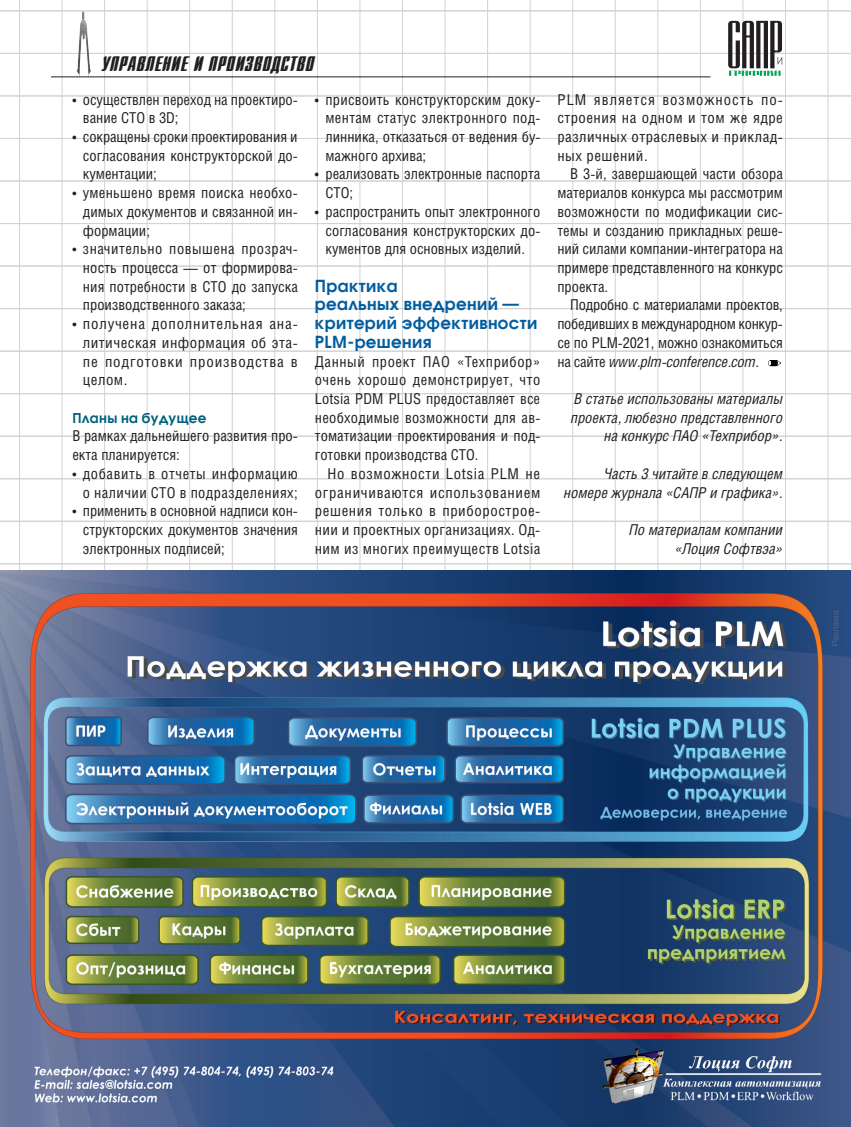
<style>
.page{position:relative;width:851px;height:1127px;background:#fff}
.page>*{position:absolute;margin:0;border:0;box-sizing:border-box;transform-origin:0 0}
.t1{font:21px "Dagger C";letter-spacing:.025em;color:#231f20}
.Subhead_2{font:700 16.5px/18.8px "Avant Garde C";letter-spacing:.025em;color:#005da0}
.Body_bullet{font:15px/18.8px "Helios Cond";color:#231f20;text-align:justify}
.Body_text{font:15px/18.8px "Helios Cond";color:#231f20;text-align:justify}
.Body_undent{font:15px/18.8px "Helios Cond";color:#231f20}
.Body_text-2{font:italic 15px/18.8px "Helios Cond";color:#231f20;text-align:right}
.Body_bullet-2{font:15px/18.8px "Helios Cond";letter-spacing:.035em;color:#231f20;text-align:right}
.Subhead_3{font:700 13.5px "Avant Garde C";letter-spacing:.025em;color:#00627e}
.s1{font-style:italic}
</style>
<div class="page">
<hr style="left:19px;top:0;width:1px;height:1127px;background:#d1d2d4">
<hr style="left:62px;top:0;width:1px;height:1127px;background:#d1d2d4">
<hr style="left:104px;top:0;width:1px;height:1127px;background:#d1d2d4">
<hr style="left:147px;top:0;width:1px;height:1127px;background:#d1d2d4">
<hr style="left:189px;top:0;width:1px;height:1127px;background:#d1d2d4">
<hr style="left:232px;top:0;width:1px;height:1127px;background:#d1d2d4">
<hr style="left:274px;top:0;width:1px;height:1127px;background:#d1d2d4">
<hr style="left:317px;top:0;width:1px;height:1127px;background:#d1d2d4">
<hr style="left:359px;top:0;width:1px;height:1127px;background:#d1d2d4">
<hr style="left:402px;top:0;width:1px;height:1127px;background:#d1d2d4">
<hr style="left:444px;top:0;width:1px;height:1127px;background:#d1d2d4">
<hr style="left:487px;top:0;width:1px;height:1127px;background:#d1d2d4">
<hr style="left:529px;top:0;width:1px;height:1127px;background:#d1d2d4">
<hr style="left:572px;top:0;width:1px;height:1127px;background:#d1d2d4">
<hr style="left:614px;top:0;width:1px;height:1127px;background:#d1d2d4">
<hr style="left:657px;top:0;width:1px;height:1127px;background:#d1d2d4">
<hr style="left:700px;top:0;width:1px;height:1127px;background:#d1d2d4">
<hr style="left:742px;top:0;width:1px;height:1127px;background:#d1d2d4">
<hr style="left:785px;top:0;width:1px;height:1127px;background:#d1d2d4">
<hr style="left:827px;top:0;width:1px;height:1127px;background:#d1d2d4">
<hr style="left:0;top:563px;width:850px;height:1px;background:#d1d2d4">
<hr style="left:0;top:521px;width:850px;height:1px;background:#d1d2d4">
<hr style="left:0;top:478px;width:850px;height:1px;background:#d1d2d4">
<hr style="left:0;top:436px;width:850px;height:1px;background:#d1d2d4">
<hr style="left:0;top:393px;width:850px;height:1px;background:#d1d2d4">
<hr style="left:0;top:351px;width:850px;height:1px;background:#d1d2d4">
<hr style="left:0;top:308px;width:850px;height:1px;background:#d1d2d4">
<hr style="left:0;top:266px;width:850px;height:1px;background:#d1d2d4">
<hr style="left:0;top:223px;width:850px;height:1px;background:#d1d2d4">
<hr style="left:0;top:181px;width:850px;height:1px;background:#d1d2d4">
<hr style="left:0;top:138px;width:850px;height:1px;background:#d1d2d4">
<hr style="left:0;top:96px;width:850px;height:1px;background:#d1d2d4">
<hr style="left:0;top:53px;width:850px;height:1px;background:#d1d2d4">
<hr style="left:0;top:11px;width:850px;height:1px;background:#d1d2d4">
<img style="left:77px;top:12px;width:14px;height:66px">
<svg style="left:728px;top:21px;width:54px;height:55px"></svg>
<hr style="left:51px;top:76px;width:659px;height:1px;background:#231f20">
<svg style="left:768px;top:360px;width:13px;height:6px"></svg>
<img style="left:0;top:571px;width:850px;height:556px">
<h1 class="t1" style="left:102px;top:53px;width:213px">УПРАВЛЕНИЕ И ПРОИЗВОДСТВО</h1>
<p class="Body_bullet" style="left:83px;top:90px;width:216px;text-indent:-11px">• осуществлен переход на проектиро&shy;вание СТО в 3D;</p>
<p class="Body_bullet" style="left:83px;top:127px;width:216px;text-indent:-11px">• сокращены сроки проектирования и согласования конструкторской до&shy;кументации;</p>
<p class="Body_bullet" style="left:83px;top:183px;width:216px;text-indent:-11px">• уменьшено время поиска необхо&shy;димых документов и связанной ин&shy;формации;</p>
<p class="Body_bullet" style="left:83px;top:239px;width:216px;text-indent:-11px">• значительно повышена прозрач&shy;ность процесса — от формирова&shy;ния потребности в СТО до запуска производственного заказа;</p>
<p class="Body_bullet" style="left:83px;top:314px;width:216px;text-indent:-11px">• получена дополнительная ана&shy;литическая информация об эта&shy;пе подготовки производства в целом.</p>
<p class="Subhead_3" style="left:72px;top:409px;width:136px">Планы на будущее</p>
<p class="Body_undent" style="left:72px;top:426px;width:227px">В рамках дальнейшего развития про&shy;екта планируется:</p>
<p class="Body_bullet-2" style="left:72px;top:464px;width:227px">• добавить в отчеты информацию о наличии СТО в подразделениях;</p>
<p class="Body_bullet" style="left:83px;top:501px;width:216px;text-indent:-11px">• применить в основной надписи кон&shy;структорских документов значения электронных подписей;</p>
<p class="Body_bullet" style="left:325px;top:90px;width:216px;text-indent:-11px">• присвоить конструкторским доку&shy;ментам статус электронного под&shy;линника, отказаться от ведения бу&shy;мажного архива;</p>
<p class="Body_bullet" style="left:325px;top:164px;width:216px;text-indent:-11px">• реализовать электронные паспорта<br>СТО;</p>
<p class="Body_bullet" style="left:325px;top:202px;width:216px;text-indent:-11px">• распространить опыт электронного согласования конструкторских до&shy;кументов для основных изделий.</p>
<p class="Subhead_2" style="left:315px;top:276px;width:224px">Практика<br>реальных внедрений — критерий эффективности<br>PLM-решения</p>
<p class="Body_undent" style="left:315px;top:352px;width:227px;text-align:justify">Данный проект ПАО «Техприбор» очень хорошо демонстрирует, что Lotsia PDM PLUS предоставляет все необходимые возможности для ав&shy;томатизации проектирования и под&shy;готовки производства СТО.</p>
<p class="Body_text" style="left:315px;top:464px;width:227px;text-indent:13px">Но возможности Lotsia PLM не ограничиваются использованием решения только в приборострое&shy;нии и проектных организациях. Од&shy;ним из многих преимуществ Lotsia</p>
<p class="Body_text" style="left:557px;top:90px;width:227px">PLM является возможность по&shy;строения на одном и том же ядре различных отраслевых и приклад&shy;ных решений.</p>
<p class="Body_text" style="left:557px;top:164px;width:227px;text-indent:13px">В 3-й, завершающей части обзора материалов конкурса мы рассмотрим возможности по модификации сис&shy;темы и созданию прикладных реше&shy;ний силами компании-интегратора на примере представленного на конкурс проекта.</p>
<p class="Body_text" style="left:557px;top:295px;width:227px;text-indent:13px">Подробно с материалами проектов, победивших в международном конкур&shy;се по PLM-2021, можно ознакомиться на сайте <span class="s1">www.plm-conference.com.</span></p>
<p class="Body_text-2" style="left:570px;top:389px;width:213px">В статье использованы материалы проекта, любезно представленного на конкурс ПАО «Техприбор».</p>
<p class="Body_text-2" style="left:564px;top:464px;width:220px">Часть 3 читайте в следующем номере журнала «САПР и графика».</p>
<p class="Body_text-2" style="left:629px;top:520px;width:155px">По материалам компании «Лоция Софтвэа»</p>
</div>
